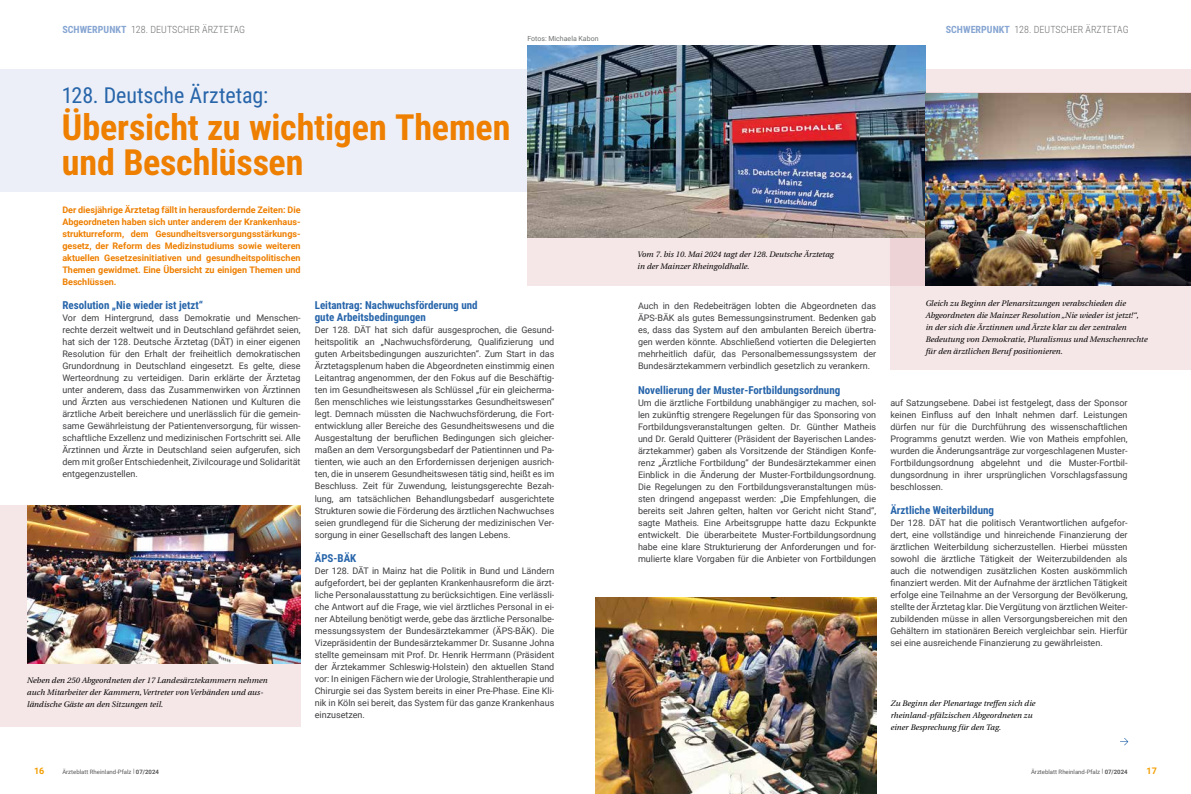
<style>
.page{position:relative;width:1191px;height:794px;background:#fff}
.page>*{position:absolute;margin:0;border:0;box-sizing:border-box;transform-origin:0 0}
.t1{font:700 36px/35px "Roboto Condensed";letter-spacing:-.005em;color:#ee7f00}
.t2{font:22px "Roboto Condensed";letter-spacing:-.005em;color:#2765aa}
.t3{font:700 11px/12px "Roboto Condensed";color:#2765aa}
.t4{font:300 10px "Roboto Condensed";letter-spacing:.005em;color:#707172}
.t5{font:9px/12px "Roboto";color:#3e3d40;text-align:justify}
.t6{font:700 9px/12px "Roboto";color:#ee7f00;text-align:justify}
.t7{font:700 9px "Roboto";color:#f49e00}
.t8{font:italic 8px/12px "Linguistics Pro";letter-spacing:.005em;color:#000}
.t9{font:7px "Roboto";color:#707172}
.t10{font:6px "Roboto";color:#58585a}
.s1{font-weight:700;color:#86a5d2}
.s2{font-weight:700}
</style>
<div class="page">
<div style="left:0;top:505px;width:300px;height:221px;background:#f5e6e7"></div>
<div style="left:890px;top:69px;width:301px;height:300px;background:#f5e6e7"></div>
<svg style="left:527px;top:92px;width:664px;height:193px;fill:#f5e6e7"></svg>
<div style="left:0;top:69px;width:595px;height:123px;background:#eceff7"></div>
<img style="left:527px;top:45px;width:398px;height:192px">
<img style="left:925px;top:93px;width:266px;height:192px">
<img style="left:27px;top:505px;width:273px;height:158px">
<img style="left:595px;top:597px;width:281px;height:197px">
<svg style="left:1120px;top:738px;width:8px;height:7px"></svg>
<p class="t4" style="left:62px;top:22px;width:184px"><span class="s1">SCHWERPUNKT</span> 128. DEUTSCHER ÄRZTETAG</p>
<p class="t4" style="left:945px;top:22px;width:184px"><span class="s1">SCHWERPUNKT</span> 128. DEUTSCHER ÄRZTETAG</p>
<p class="t9" style="left:527px;top:33px;width:73px">Fotos: Michaela Kabon</p>
<h2 class="t2" style="left:62px;top:80px;width:208px">128. Deutsche Ärztetag:</h2>
<h1 class="t1" style="left:62px;top:109px;width:450px">Übersicht zu wichtigen Themen und Beschlüssen</h1>
<p class="t6" style="left:62px;top:204px;width:240px">Der diesjährige Ärztetag fällt in herausfordernde Zeiten: Die Abgeordneten haben sich unter anderem der Krankenhaus&shy;strukturreform, dem Gesundheitsversorgungsstärkungs&shy;gesetz, der Reform des Medizinstudiums sowie weiteren aktuellen Gesetzesinitiativen und gesundheitspolitischen Themen gewidmet. Eine Übersicht zu einigen Themen und Beschlüssen.</p>
<p class="t3" style="left:62px;top:299px;width:142px">Resolution „Nie wieder ist jetzt“</p>
<p class="t5" style="left:62px;top:312px;width:240px">Vor dem Hintergrund, dass Demokratie und Menschen&shy;rechte derzeit weltweit und in Deutschland gefährdet seien, hat sich der 128. Deutsche Ärztetag (DÄT) in einer eigenen Resolution für den Erhalt der freiheitlich demokratischen Grundordnung in Deutschland eingesetzt. Es gelte, diese Werteordnung zu verteidigen. Darin erklärte der Ärztetag unter anderem, dass das Zusammenwirken von Ärztinnen und Ärzten aus verschiedenen Nationen und Kulturen die ärztliche Arbeit bereichere und unerlässlich für die gemein&shy;same Gewährleistung der Patientenversorgung, für wissen&shy;schaftliche Exzellenz und medizinischen Fortschritt sei. Alle Ärztinnen und Ärzte in Deutschland seien aufgerufen, sich dem mit großer Entschiedenheit, Zivilcourage und Solidarität entgegenzustellen.</p>
<p class="t3" style="left:315px;top:299px;width:164px">Leitantrag: Nachwuchsförderung und gute Arbeitsbedingungen</p>
<p class="t5" style="left:315px;top:324px;width:241px">Der 128. DÄT hat sich dafür ausgesprochen, die Gesund&shy;heitspolitik an „Nachwuchsförderung, Qualifizierung und guten Arbeitsbedingungen auszurichten“. Zum Start in das Ärztetagsplenum haben die Abgeordneten einstimmig einen Leitantrag angenommen, der den Fokus auf die Beschäftig&shy;ten im Gesundheitswesen als Schlüssel „für ein gleicherma&shy;ßen menschliches wie leistungsstarkes Gesundheitswesen“ legt. Demnach müssten die Nachwuchsförderung, die Fort&shy;entwicklung aller Bereiche des Gesundheitswesens und die Ausgestaltung der beruflichen Bedingungen sich gleicher&shy;maßen an dem Versorgungsbedarf der Patientinnen und Pa&shy;tienten, wie auch an den Erfordernissen derjenigen ausrich&shy;ten, die in unserem Gesundheitswesen tätig sind, heißt es im Beschluss. Zeit für Zuwendung, leistungsgerechte Bezah&shy;lung, am tatsächlichen Behandlungsbedarf ausgerichtete Strukturen sowie die Förderung des ärztlichen Nachwuchses seien grundlegend für die Sicherung der medizinischen Ver&shy;sorgung in einer Gesellschaft des langen Lebens.</p>
<p class="t3" style="left:315px;top:551px;width:43px">ÄPS-BÄK</p>
<p class="t5" style="left:315px;top:564px;width:241px">Der 128. DÄT in Mainz hat die Politik in Bund und Ländern aufgefordert, bei der geplanten Krankenhausreform die ärzt&shy;liche Personalausstattung zu berücksichtigen. Eine verlässli&shy;che Antwort auf die Frage, wie viel ärztliches Personal in ei&shy;ner Abteilung benötigt werde, gebe das ärztliche Personalbe&shy;messungssystem der Bundesärztekammer (ÄPS-BÄK). Die Vizepräsidentin der Bundesärztekammer Dr. Susanne Johna stellte gemeinsam mit Prof. Dr. Henrik Herrmann (Präsident der Ärztekammer Schleswig-Holstein) den aktuellen Stand vor: In einigen Fächern wie der Urologie, Strahlentherapie und Chirurgie sei das System bereits in einer Pre-Phase. Eine Kli&shy;nik in Köln sei bereit, das System für das ganze Krankenhaus einzusetzen.</p>
<p class="t8" style="left:27px;top:673px;width:242px">Neben den 250 Abgeordneten der 17 Landesärztekammern nehmen auch Mitarbeiter der Kammern, Vertreter von Verbänden und aus&shy;ländische Gäste an den Sitzungen teil.</p>
<p class="t8" style="left:637px;top:248px;width:198px">Vom 7. bis 10. Mai 2024 tagt der 128. Deutsche Ärztetag in der Mainzer Rheingoldhalle.</p>
<p class="t5" style="left:638px;top:300px;width:240px">Auch in den Redebeiträgen lobten die Abgeordneten das ÄPS-BÄK als gutes Bemessungsinstrument. Bedenken gab es, dass das System auf den ambulanten Bereich übertra&shy;gen werden könnte. Abschließend votierten die Delegierten mehrheitlich dafür, das Personalbemessungssystem der Bundesärztekammern verbindlich gesetzlich zu verankern.</p>
<p class="t3" style="left:638px;top:383px;width:204px">Novellierung der Muster-Fortbildungsordnung</p>
<p class="t5" style="left:638px;top:396px;width:240px">Um die ärztliche Fortbildung unabhängiger zu machen, sol&shy;len zukünftig strengere Regelungen für das Sponsoring von Fortbildungsveranstaltungen gelten. Dr. Günther Matheis und Dr. Gerald Quitterer (Präsident der Bayerischen Landes&shy;ärztekammer) gaben als Vorsitzende der Ständigen Konfe&shy;renz „Ärztliche Fortbildung“ der Bundesärztekammer einen Einblick in die Änderung der Muster-Fortbildungsordnung.<br>Die Regelungen zu den Fortbildungsveranstaltungen müs&shy;sten dringend angepasst werden: „Die Empfehlungen, die bereits seit Jahren gelten, halten vor Gericht nicht Stand“, sagte Matheis. Eine Arbeitsgruppe hatte dazu Eckpunkte entwickelt. Die überarbeitete Muster-Fortbildungsordnung habe eine klare Strukturierung der Anforderungen und for&shy;mulierte klare Vorgaben für die Anbieter von Fortbildungen</p>
<p class="t8" style="left:925px;top:296px;width:223px">Gleich zu Beginn der Plenarsitzungen verabschieden die Abgeordneten die Mainzer Resolution „Nie wieder ist jetzt!“, in der sich die Ärztinnen und Ärzte klar zu der zentralen Bedeutung von Demokratie, Pluralismus und Menschenrechte für den ärztlichen Beruf positionieren.</p>
<p class="t5" style="left:890px;top:396px;width:239px">auf Satzungsebene. Dabei ist festgelegt, dass der Sponsor keinen Einfluss auf den Inhalt nehmen darf. Leistungen dürfen nur für die Durchführung des wissenschaftlichen Programms genutzt werden. Wie von Matheis empfohlen, wurden die Änderungsanträge zur vorgeschlagenen Muster-Fortbildungsordnung abgelehnt und die Muster-Fortbil&shy;dungsordnung in ihrer ursprünglichen Vorschlagsfassung beschlossen.</p>
<p class="t3" style="left:890px;top:503px;width:105px">Ärztliche Weiterbildung</p>
<p class="t5" style="left:890px;top:516px;width:239px">Der 128. DÄT hat die politisch Verantwortlichen aufgefor&shy;dert, eine vollständige und hinreichende Finanzierung der ärztlichen Weiterbildung sicherzustellen. Hierbei müssten sowohl die ärztliche Tätigkeit der Weiterzubildenden als auch die notwendigen zusätzlichen Kosten auskömmlich finanziert werden. Mit der Aufnahme der ärztlichen Tätigkeit erfolge eine Teilnahme an der Versorgung der Bevölkerung, stellte der Ärztetag klar. Die Vergütung von ärztlichen Weiter&shy;zubildenden müsse in allen Versorgungsbereichen mit den Gehältern im stationären Bereich vergleichbar sein. Hierfür sei eine ausreichende Finanzierung zu gewährleisten.</p>
<p class="t8" style="left:890px;top:696px;width:146px">Zu Beginn der Plenartage treffen sich die rheinland-pfälzischen Abgeordneten zu einer Besprechung für den Tag.</p>
<p class="t7" style="left:34px;top:764px;width:12px">16</p>
<p class="t10" style="left:62px;top:767px;width:98px">Ärzteblatt Rheinland-Pfalz | <span class="s2">07/2024</span></p>
<p class="t10" style="left:1031px;top:767px;width:98px">Ärzteblatt Rheinland-Pfalz | <span class="s2">07/2024</span></p>
<p class="t7" style="left:1146px;top:764px;width:12px">17</p>
</div>
